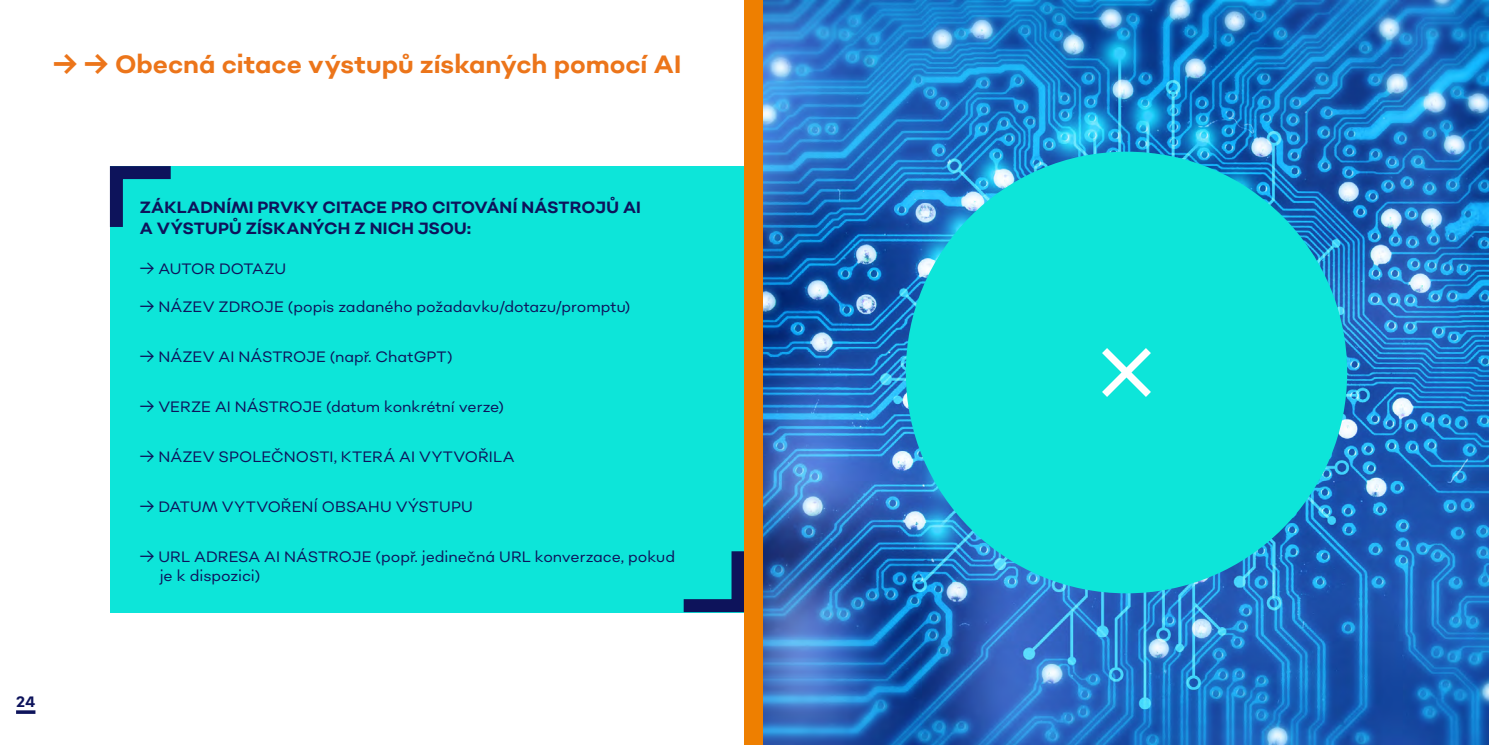
<style>
.page{position:relative;width:1489px;height:745px;background:#fff}
.page>*{position:absolute;margin:0;border:0;box-sizing:border-box;transform-origin:0 0}
.t1{font:700 25px "Sonny Gothic";color:#ec751a}
.t2{font:700 16.25px/21.2px "Sonny Gothic";letter-spacing:.005em;color:#0d135b}
.t3{font:15px/18.8px "Sonny Gothic";color:#0d135b}
.t4{font:700 15px "Sonny Gothic";color:#0d135b}
</style>
<div class="page">
<svg style="left:16px;top:710px;width:19px;height:3px"></svg>
<div style="left:110px;top:166px;width:634px;height:445px;background:#0de5d9"></div>
<svg style="left:109px;top:166px;width:62px;height:61px"></svg>
<svg style="left:670px;top:551px;width:74px;height:62px"></svg>
<div style="left:744px;top:0;width:20px;height:744px;background:#ee7f00"></div>
<img style="left:764px;top:0;width:724px;height:744px">
<div style="left:905px;top:151px;width:441px;height:442px;background:#0de5d9;border-radius:50%"></div>
<svg style="left:1102px;top:348px;width:49px;height:49px"></svg>
<h1 class="t1" style="left:53px;top:48px;width:629px">→ → Obecná citace výstupů získaných pomocí AI</h1>
<p class="t4" style="left:16px;top:691px;width:21px">24</p>
<p class="t2" style="left:140px;top:196px;width:503px">ZÁKLADNÍMI PRVKY CITACE PRO CITOVÁNÍ NÁSTROJŮ AI<br>A VÝSTUPŮ ZÍSKANÝCH Z NICH JSOU:</p>
<p class="t3" style="left:140px;top:259px;width:148px">→ AUTOR DOTAZU</p>
<p class="t3" style="left:140px;top:296px;width:492px">→ NÁZEV ZDROJE (popis zadaného požadavku/dotazu/promptu)</p>
<p class="t3" style="left:140px;top:346px;width:314px">→ NÁZEV AI NÁSTROJE (např. ChatGPT)</p>
<p class="t3" style="left:140px;top:396px;width:366px">→ VERZE AI NÁSTROJE (datum konkrétní verze)</p>
<p class="t3" style="left:140px;top:446px;width:376px">→ NÁZEV SPOLEČNOSTI, KTERÁ AI VYTVOŘILA</p>
<p class="t3" style="left:140px;top:496px;width:334px">→ DATUM VYTVOŘENÍ OBSAHU VÝSTUPU</p>
<p class="t3" style="left:160px;top:546px;width:517px;text-indent:-20px">→ URL ADRESA AI NÁSTROJE (popř. jedinečná URL konverzace, pokud je k dispozici)</p>
</div>
